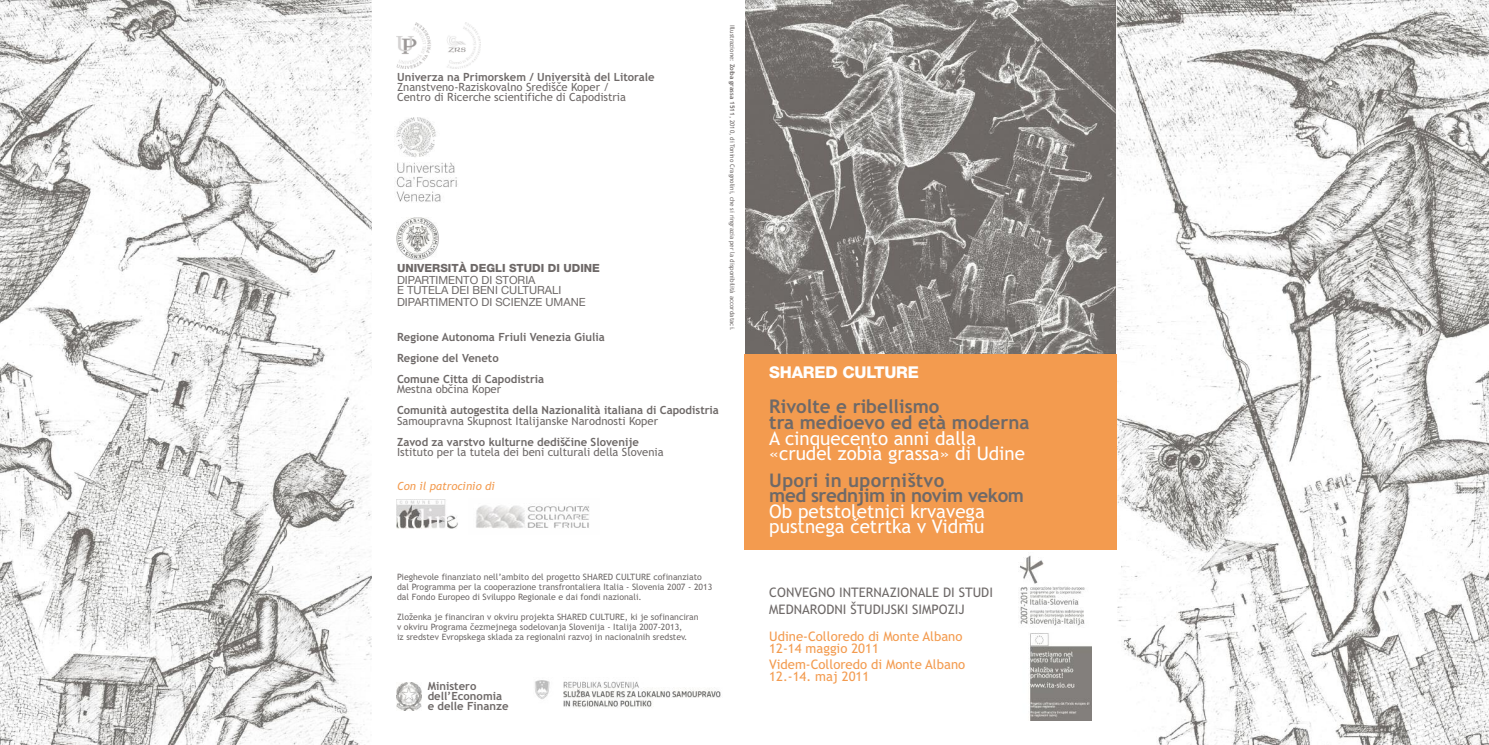
<style>
.page{position:relative;width:1489px;height:745px;background:#fff}
.page>*{position:absolute;margin:0;border:0;box-sizing:border-box;transform-origin:0 0}
.t1{font:18.75px/15.6px "Trebuchet MS";color:#fff}
.t2{font:700 18.75px/15.6px "Trebuchet MS";color:#6e6968}
.t3{font:700 18.75px/15.6px "Trebuchet MS";letter-spacing:-.025em;color:#6e6968}
.t4{font:800 16.25px "Helvetica Neue";letter-spacing:-.015em;color:#fff}
.t5{font:13.12px/11.2px "Trebuchet MS";color:#f39b4f}
.t6{font:13.12px/16.6px "Trebuchet MS";color:#6e6968}
.t7{font:700 11.25px/21px "Trebuchet MS";color:#6e6968}
.t8{font:11.25px/10px "Trebuchet MS";color:#6e6968}
.t9{font:11.25px/10px "Helvetica Neue";color:#6e6968}
.t10{font:800 11.25px "Helvetica Neue";color:#6e6968}
.t11{font:italic 11.25px "Trebuchet MS";color:#f39b4f}
.t12{font:8.75px/10px "Trebuchet MS";color:#6e6968}
.t13{font:6.25px "Trebuchet MS";color:#6e6968}
.s1{font-weight:700}
</style>
<div class="page">
<img style="left:745px;top:0;width:371px;height:354px">
<img style="left:1116px;top:0;width:372px;height:744px">
<img style="left:0;top:0;width:372px;height:744px">
<div style="left:744px;top:354px;width:372px;height:195px;background:#f39b4f"></div>
<img style="left:476px;top:505px;width:114px;height:24px">
<img style="left:397px;top:499px;width:61px;height:29px">
<img style="left:535px;top:680px;width:186px;height:28px">
<img style="left:396px;top:682px;width:25px;height:28px">
<img style="left:397px;top:217px;width:42px;height:42px">
<img style="left:394px;top:117px;width:64px;height:85px">
<img style="left:397px;top:22px;width:83px;height:47px">
<img style="left:1019px;top:555px;width:72px;height:164px">
<p class="t7" style="left:397px;top:67px;width:259px">Univerza na Primorskem / Università del Litorale</p>
<p class="t8" style="left:397px;top:82px;width:230px">Znanstveno-Raziskovalno Središče Koper /<br>Centro di Ricerche scientifiche di Capodistria</p>
<p class="t10" style="left:397px;top:264px;width:204px">UNIVERSITÀ DEGLI STUDI DI UDINE</p>
<p class="t9" style="left:397px;top:276px;width:166px">DIPARTIMENTO DI STORIA<br>E TUTELA DEI BENI CULTURALI</p>
<p class="t9" style="left:397px;top:298px;width:190px">DIPARTIMENTO DI SCIENZE UMANE</p>
<p class="t7" style="left:397px;top:326px;width:209px">Regione Autonoma Friuli Venezia Giulia<br>Regione del Veneto<br>Comune Citta di Capodistria</p>
<p class="t8" style="left:397px;top:384px;width:106px">Mestna občina Koper</p>
<p class="t7" style="left:397px;top:399px;width:323px">Comunità autogestita della Nazionalità italiana di Capodistria</p>
<p class="t8" style="left:397px;top:415px;width:262px">Samoupravna Skupnost Italijanske Narodnosti Koper</p>
<p class="t7" style="left:397px;top:431px;width:243px">Zavod za varstvo kulturne dediščine Slovenije</p>
<p class="t8" style="left:397px;top:447px;width:268px">Istituto per la tutela dei beni culturali della Slovenia</p>
<p class="t11" style="left:397px;top:479px;width:99px">Con il patrocinio di</p>
<p class="t13" style="left:736px;top:25px;width:307px;rotate:90deg">Illustrazione: <span class="s1">Zoiba grassa 1511</span>, 2010, di Tonino Cragnolini, che si ringrazia per la disponibilità accordataci.</p>
<p class="t12" style="left:397px;top:571px;width:317px">Pieghevole finanziato nell’ambito del progetto SHARED CULTURE cofinanziato dal Programma per la cooperazione transfrontaliera Italia - Slovenia 2007 - 2013 dal Fondo Europeo di Sviluppo Regionale e dai fondi nazionali.</p>
<p class="t12" style="left:397px;top:611px;width:303px">Zloženka je financiran v okviru projekta SHARED CULTURE, ki je sofinanciran v okviru Programa čezmejnega sodelovanja Slovenija - Italija 2007-2013,<br>iz sredstev Evropskega sklada za regionalni razvoj in nacionalnih sredstev.</p>
<p class="t7" style="left:427px;top:681px;width:82px;line-height:10px">Ministero dell’Economia e delle Finanze</p>
<h2 class="t4" style="left:769px;top:366px;width:151px">SHARED CULTURE</h2>
<h1 class="t2" style="left:769px;top:399px;width:262px">Rivolte e ribellismo<br>tra medioevo ed età moderna</h1>
<h1 class="t1" style="left:769px;top:430px;width:257px">A cinquecento anni dalla «crudel zobia grassa» di Udine</h1>
<h1 class="t3" style="left:769px;top:472px;width:256px">Upori in uporništvo<br>med srednjim in novim vekom</h1>
<h1 class="t1" style="left:769px;top:503px;width:217px">Ob petstoletnici krvavega pustnega četrtka v Vidmu</h1>
<h3 class="t6" style="left:769px;top:583px;width:225px">CONVEGNO INTERNAZIONALE DI STUDI<br>MEDNARODNI ŠTUDIJSKI SIMPOZIJ</h3>
<h3 class="t5" style="left:769px;top:631px;width:195px">Udine-Colloredo di Monte Albano<br>12-14 maggio 2011</h3>
<h3 class="t5" style="left:769px;top:658px;width:197px">Videm-Colloredo di Monte Albano<br>12.-14. maj 2011</h3>
</div>
